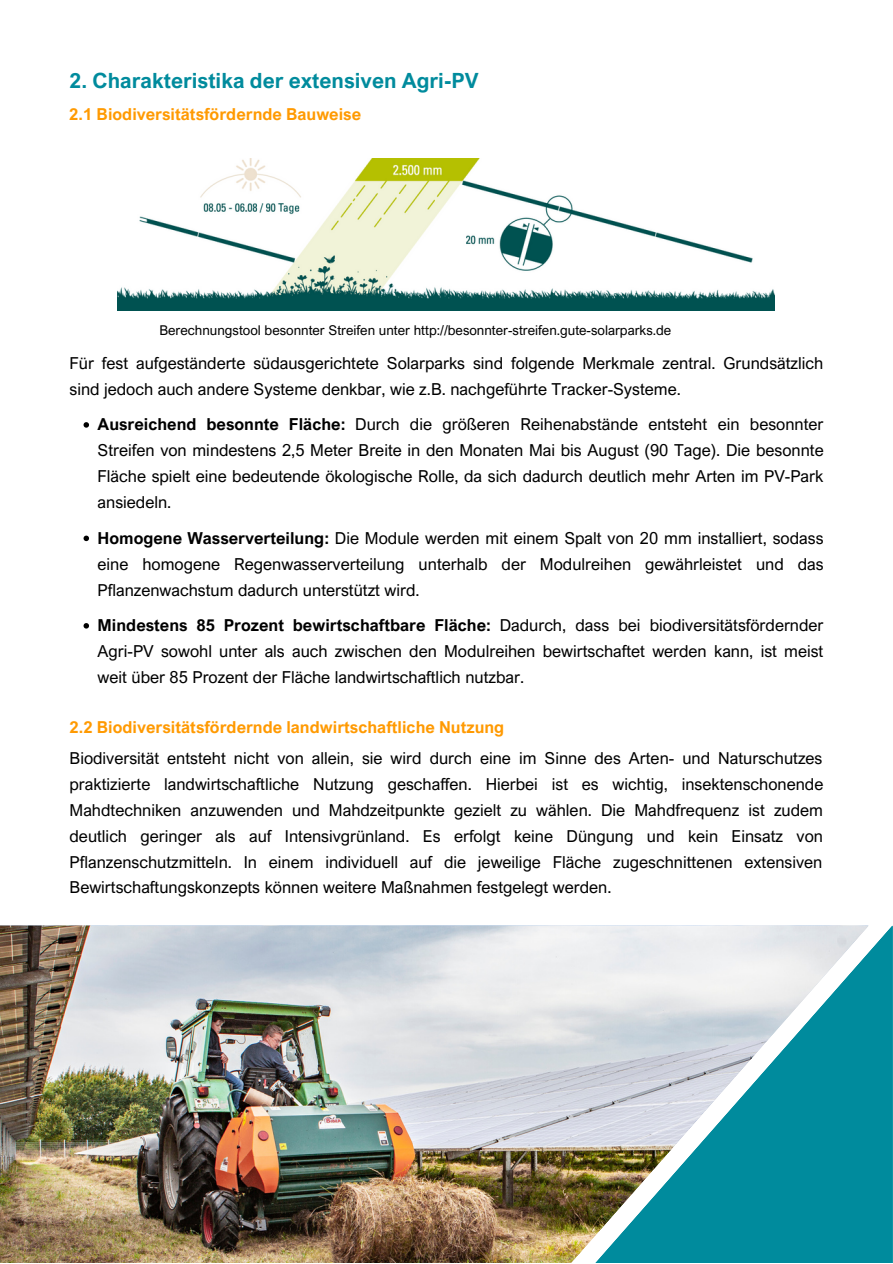
<style>
.page{position:relative;width:893px;height:1264px;background:#fff}
.page>*{position:absolute;margin:0;border:0;box-sizing:border-box;transform-origin:0 0}
.t1{font:700 21px "Arial Nova";color:#008b9d}
.t2{font:16.5px/26px "Arial Nova";color:#000;text-align:justify}
.t3{font:700 16.5px "Arial Nova";color:#ff9a02}
.t4{font:13.5px "Arial Nova";color:#000}
.s1{font-weight:700}
</style>
<div class="page">
<img style="left:0;top:925px;width:375px;height:337px">
<img style="left:376px;top:925px;width:516px;height:337px">
<svg style="left:83px;top:422px;width:6px;height:5px"></svg>
<svg style="left:83px;top:535px;width:6px;height:6px"></svg>
<svg style="left:83px;top:623px;width:6px;height:5px"></svg>
<img style="left:118px;top:159px;width:656px;height:151px">
<p class="t1" style="left:70px;top:67px;width:410px">2. Charakteristika der extensiven Agri-PV</p>
<p class="t3" style="left:69px;top:104px;width:293px">2.1 Biodiversitätsfördernde Bauweise</p>
<p class="t4" style="left:159px;top:321px;width:513px">Berechnungstool besonnter Streifen unter http://besonnter-streifen.gute-solarparks.de</p>
<p class="t2" style="left:70px;top:349px;width:755px">Für fest aufgeständerte südausgerichtete Solarparks sind folgende Merkmale zentral. Grundsätzlich sind jedoch auch andere Systeme denkbar, wie z.B. nachgeführte Tracker-Systeme.</p>
<p class="t2" style="left:98px;top:411px;width:727px"><span class="s1">Ausreichend besonnte Fläche:</span> Durch die größeren Reihenabstände entsteht ein besonnter Streifen von mindestens 2,5 Meter Breite in den Monaten Mai bis August (90 Tage). Die besonnte Fläche spielt eine bedeutende ökologische Rolle, da sich dadurch deutlich mehr Arten im PV-Park ansiedeln.</p>
<p class="t2" style="left:98px;top:524px;width:727px"><span class="s1">Homogene Wasserverteilung:</span> Die Module werden mit einem Spalt von 20 mm installiert, sodass eine homogene Regenwasserverteilung unterhalb der Modulreihen gewährleistet und das Pflanzenwachstum dadurch unterstützt wird.</p>
<p class="t2" style="left:98px;top:612px;width:727px"><span class="s1">Mindestens 85 Prozent bewirtschaftbare Fläche:</span> Dadurch, dass bei biodiversitätsfördernder Agri-PV sowohl unter als auch zwischen den Modulreihen bewirtschaftet werden kann, ist meist weit über 85 Prozent der Fläche landwirtschaftlich nutzbar.</p>
<p class="t3" style="left:70px;top:716px;width:436px">2.2 Biodiversitätsfördernde landwirtschaftliche Nutzung</p>
<p class="t2" style="left:70px;top:745px;width:755px">Biodiversität entsteht nicht von allein, sie wird durch eine im Sinne des Arten- und Naturschutzes praktizierte landwirtschaftliche Nutzung geschaffen. Hierbei ist es wichtig, insektenschonende Mahdtechniken anzuwenden und Mahdzeitpunkte gezielt zu wählen. Die Mahdfrequenz ist zudem deutlich geringer als auf Intensivgrünland. Es erfolgt keine Düngung und kein Einsatz von Pflanzenschutzmitteln. In einem individuell auf die jeweilige Fläche zugeschnittenen extensiven Bewirtschaftungskonzepts können weitere Maßnahmen festgelegt werden.</p>
</div>
